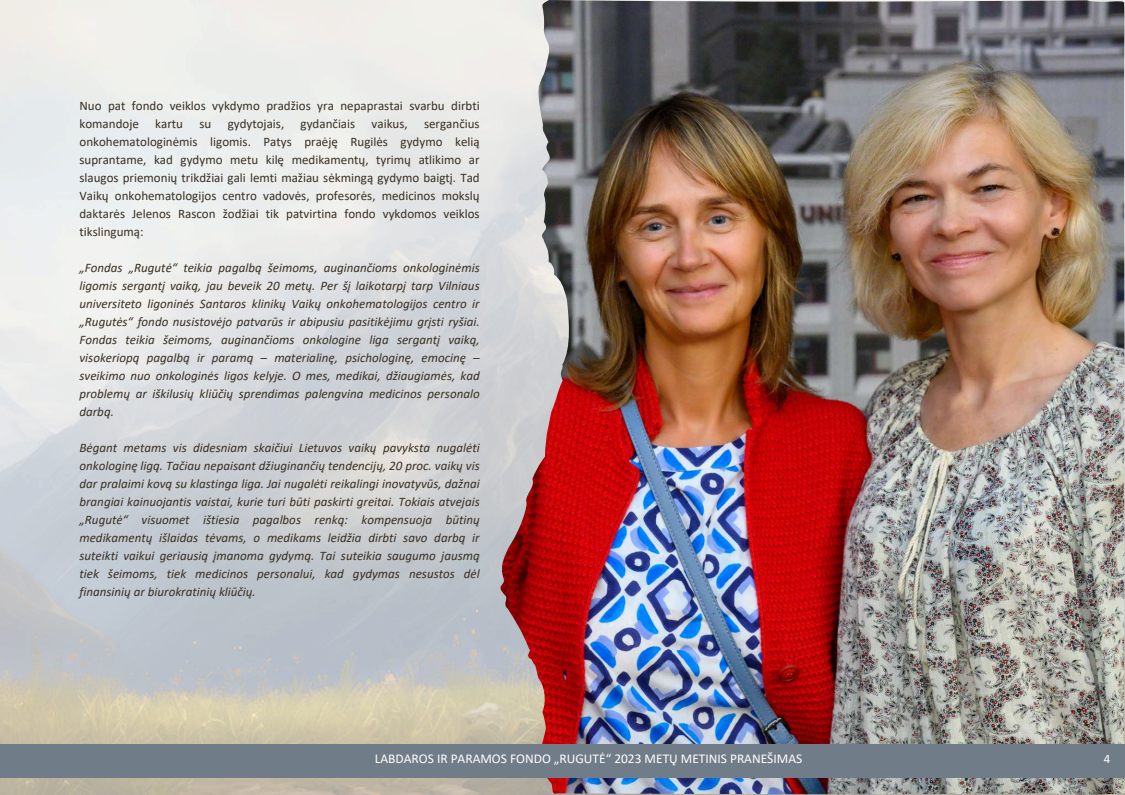
<style>
.page{position:relative;width:1125px;height:795px;background:#fff}
.page>*{position:absolute;margin:0;border:0;box-sizing:border-box;transform-origin:0 0}
.t1{font:13.4px "Calibri";color:#fff}
.t2{font:italic 13px/18px "Calibri";color:#393023;text-align:justify}
.t3{font:13px/18px "Calibri";color:#393023}
.t4{font:12.9px "Calibri";color:#fff}
</style>
<div class="page">
<img style="left:500px;top:0;width:625px;height:795px">
<div style="left:0;top:744px;width:1125px;height:34px;background:#717c89"></div>
<p class="t3" style="left:80px;top:98px;width:402px">Nuo pat fondo veiklos vykdymo pradžios yra nepaprastai svarbu dirbti komandoje</p>
<p class="t3" style="left:80px;top:116px;width:402px;text-align:justify;text-indent:345px">sergančius onkohematologinėmis ligomis. Patys praėję Rugilės gydymo kelią suprantame, kad gydymo metu kilę medikamentų, tyrimų atlikimo ar slaugos priemonių trikdžiai gali lemti mažiau sėkmingą gydymo baigtį. Tad Vaikų onkohematologijos centro vadovės, profesorės, medicinos mokslų daktarės Jelenos Rascon žodžiai tik patvirtina fondo vykdomos veiklos tikslingumą:</p>
<p class="t2" style="left:80px;top:260px;width:402px">„Fondas „Rugutė“ teikia pagalbą šeimoms, auginančioms onkologinėmis ligomis sergantį vaiką, jau beveik 20 metų. Per šį laikotarpį tarp Vilniaus universiteto ligoninės Santaros klinikų Vaikų onkohematologijos centro ir „Rugutės“ fondo nusistovėjo patvarūs ir abipusiu pasitikėjimu grįsti ryšiai.<br>Fondas teikia šeimoms, auginančioms onkologine liga sergantį vaiką, visokeriopą pagalbą ir paramą – materialinę, psichologinę, emocinę – sveikimo nuo onkologinės ligos kelyje. O mes, medikai, džiaugiamės, kad problemų ar iškilusių kliūčių sprendimas palengvina medicinos personalo darbą.</p>
<p class="t2" style="left:80px;top:440px;width:402px">Bėgant metams vis didesniam skaičiui Lietuvos vaikų pavyksta nugalėti onkologinę ligą. Tačiau nepaisant džiuginančių tendencijų, 20 proc. vaikų vis dar pralaimi kovą su klastinga liga. Jai nugalėti reikalingi inovatyvūs, dažnai brangiai kainuojantis vaistai, kurie turi būti paskirti greitai. Tokiais atvejais „Rugutė“ visuomet ištiesia pagalbos renką: kompensuoja būtinų medikamentų išlaidas tėvams, o medikams leidžia dirbti savo darbą ir suteikti vaikui geriausią įmanoma gydymą. Tai suteikia saugumo jausmą tiek šeimoms, tiek medicinos personalui, kad gydymas nesustos dėl finansinių ar biurokratinių kliūčių.</p>
<p class="t3" style="left:155px;top:116px;width:29px">kartu</p>
<p class="t3" style="left:199px;top:116px;width:13px">su</p>
<p class="t3" style="left:228px;top:116px;width:58px">gydytojais,</p>
<p class="t3" style="left:301px;top:116px;width:56px">gydančiais</p>
<p class="t3" style="left:372px;top:116px;width:38px">vaikus,</p>
<p class="t1" style="left:375px;top:753px;width:429px">LABDAROS IR PARAMOS FONDO „RUGUTĖ“ 2023 METŲ METINIS PRANEŠIMAS</p>
<p class="t4" style="left:1104px;top:753px;width:8px">4</p>
</div>
